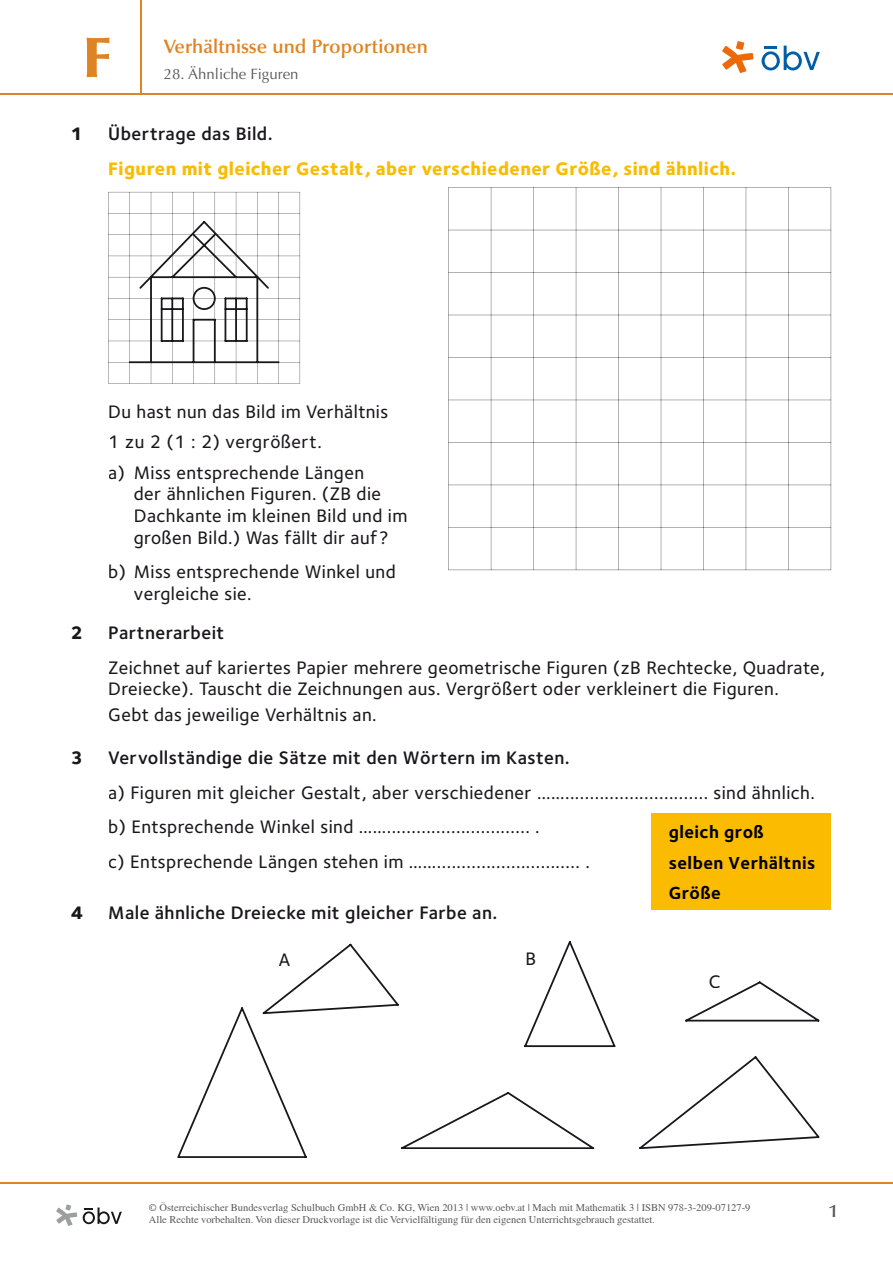
<style>
.page{position:relative;width:893px;height:1263px;background:#fff}
.page>*{position:absolute;margin:0;border:0;box-sizing:border-box;transform-origin:0 0}
.t1{font:900 57px "Optima LT Std";color:#df8425}
.t2{font:600 19.5px "Optima LT Std";color:#df8425}
.t3{font:500 18.75px/21.8px "Foundry Sterling";letter-spacing:.025em;color:#1a171c}
.t4{font:600 18.75px "Foundry Sterling";letter-spacing:.025em;color:#1a171c}
.t5{font:800 18.75px "Foundry Sterling";letter-spacing:.025em;color:#fabb00}
.t6{font:800 18.75px "Foundry Sterling";color:#1a171c}
.t7{font:700 18px/30.2px "Foundry Sterling";letter-spacing:.025em;color:#010000}
.t8{font:600 18px "Optima LT Std";color:#58585a}
.t9{font:15px "Optima LT Std";color:#58585a}
.t10{font:10.5px/12.8px "Times";color:#58585a}
</style>
<div class="page">
<hr style="left:0;top:94px;width:893px;height:1px;background:#df8425">
<hr style="left:0;top:1182px;width:893px;height:2px;background:#df8425">
<hr style="left:140px;top:0;width:2px;height:94px;background:#df8425">
<svg style="left:762px;top:46px;width:58px;height:24px"></svg>
<svg style="left:722px;top:41px;width:31px;height:32px"></svg>
<svg style="left:83px;top:1207px;width:39px;height:17px"></svg>
<svg style="left:56px;top:1204px;width:21px;height:22px"></svg>
<div style="left:652px;top:813px;width:179px;height:97px;background:#fabb00"></div>
<svg style="left:108px;top:192px;width:192px;height:192px"></svg>
<svg style="left:448px;top:187px;width:383px;height:383px"></svg>
<svg style="left:177px;top:943px;width:213px;height:215px"></svg>
<svg style="left:390px;top:941px;width:429px;height:208px"></svg>
<h1 class="t1" style="left:83px;top:24px;width:30px">F</h1>
<p class="t2" style="left:164px;top:35px;width:266px">Verhältnisse und Proportionen</p>
<p class="t9" style="left:164px;top:65px;width:136px">28. Ähnliche Figuren</p>
<p class="t6" style="left:70px;top:122px;width:14px">1</p>
<p class="t4" style="left:108px;top:123px;width:166px">Übertrage das Bild.</p>
<p class="t5" style="left:108px;top:157px;width:629px">Figuren mit gleicher Gestalt, aber verschiedener Größe, sind ähnlich.</p>
<p class="t3" style="left:108px;top:396px;width:281px;line-height:30.3px">Du hast nun das Bild im Verhältnis<br>1 zu 2 (1 : 2) vergrößert.<br>a) Miss entsprechende Längen</p>
<p class="t3" style="left:134px;top:483px;width:275px">der ähnlichen Figuren. (ZB die<br>Dachkante im kleinen Bild und im großen Bild.) Was fällt dir auf?</p>
<p class="t3" style="left:134px;top:561px;width:264px;text-indent:-26px">b) Miss entsprechende Winkel und vergleiche sie.</p>
<p class="t6" style="left:70px;top:621px;width:14px">2</p>
<p class="t4" style="left:108px;top:622px;width:118px">Partnerarbeit</p>
<p class="t3" style="left:108px;top:656px;width:718px">Zeichnet auf kariertes Papier mehrere geometrische Figuren (zB Rechtecke, Quadrate,<br>Dreiecke). Tauscht die Zeichnungen aus. Vergrößert oder verkleinert die Figuren.</p>
<p class="t3" style="left:108px;top:704px;width:270px">Gebt das jeweilige Verhältnis an.</p>
<p class="t6" style="left:70px;top:746px;width:14px">3</p>
<p class="t4" style="left:108px;top:747px;width:463px">Vervollständige die Sätze mit den Wörtern im Kasten.</p>
<p class="t3" style="left:108px;top:775px;width:708px;line-height:34.5px">a) Figuren mit gleicher Gestalt, aber verschiedener ……............................. sind ähnlich. b) Entsprechende Winkel sind ……............................. .<br>c) Entsprechende Längen stehen im ……............................. .</p>
<p class="t7" style="left:669px;top:817px;width:148px">gleich groß selben Verhältnis<br>Größe</p>
<p class="t6" style="left:70px;top:901px;width:14px">4</p>
<p class="t4" style="left:108px;top:902px;width:391px">Male ähnliche Dreiecke mit gleicher Farbe an.</p>
<p class="t3" style="left:279px;top:948px;width:13px">A</p>
<p class="t3" style="left:525px;top:947px;width:12px">B</p>
<p class="t3" style="left:709px;top:970px;width:13px">C</p>
<p class="t10" style="left:149px;top:1201px;width:603px">© Österreichischer Bundesverlag Schulbuch GmbH &amp; Co. KG, Wien 2013 | www.oebv.at | Mach mit Mathematik 3 | ISBN 978-3-209-07127-9<br>Alle Rechte vorbehalten. Von dieser Druckvorlage ist die Vervielfältigung für den eigenen Unterrichtsgebrauch gestattet.</p>
<p class="t8" style="left:828px;top:1200px;width:11px">1</p>
</div>
